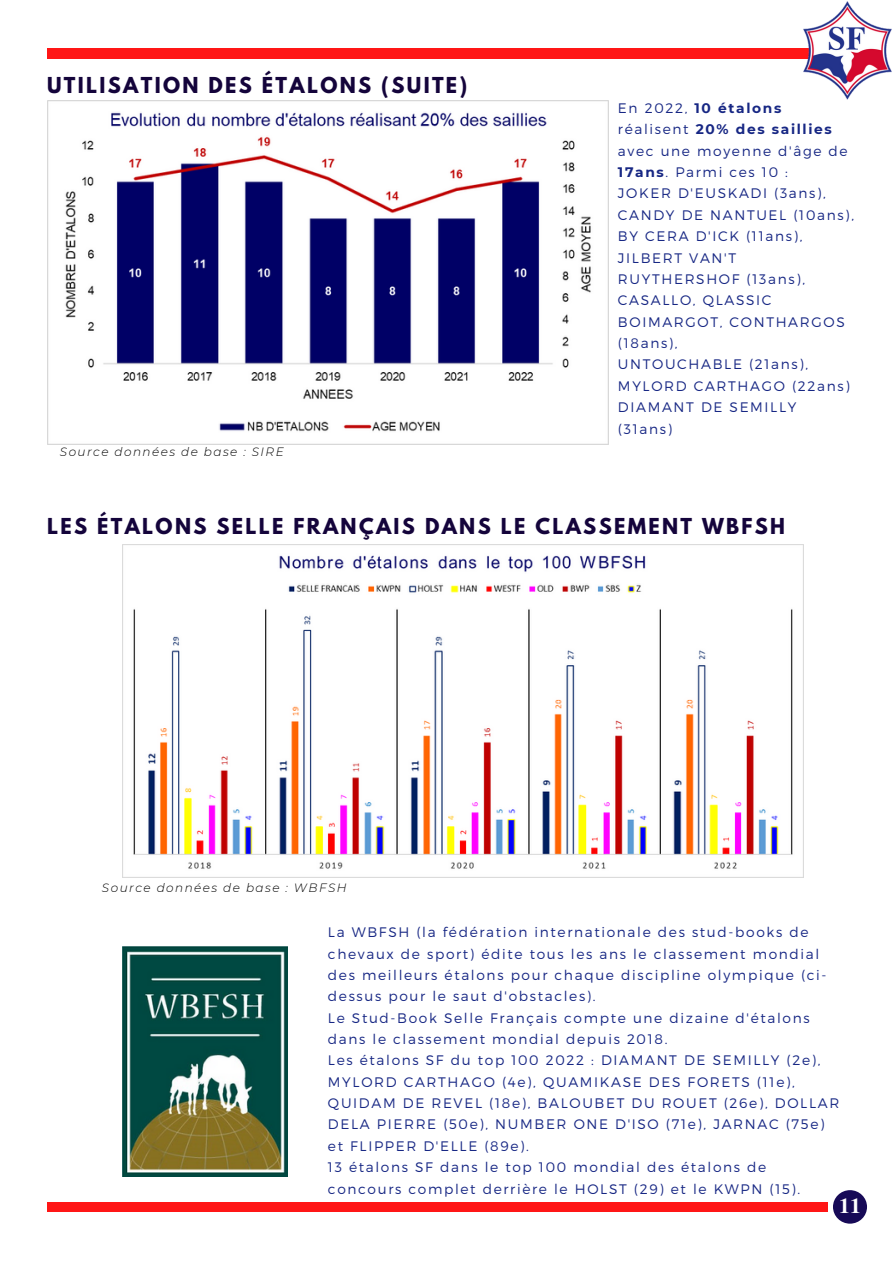
<style>
.page{position:relative;width:893px;height:1264px;background:#fff}
.page>*{position:absolute;margin:0;border:0;box-sizing:border-box;transform-origin:0 0}
.t1{font:700 21.3px "Te X Gyre Termes";color:#fff}
.t2{font:700 19.5px "League Spartan";letter-spacing:.12em;color:#14043b}
.t3{font:300 13.8px/21.3px "Montserrat";letter-spacing:.12em;color:#172784}
.t4{font:italic 300 12px "Montserrat";letter-spacing:.12em;color:#000}
.s1{font-weight:700}
</style>
<div class="page">
<div style="left:47px;top:1202px;width:780px;height:9px;background:#ff1616"></div>
<div style="left:47px;top:49px;width:812px;height:10px;background:#ff1616"></div>
<img style="left:122px;top:946px;width:165px;height:230px">
<img style="left:801px;top:1px;width:91px;height:99px">
<div style="left:832px;top:1190px;width:34px;height:33px;background:#170a57;border-radius:50%"></div>
<img style="left:47px;top:101px;width:561px;height:343px">
<img style="left:122px;top:544px;width:681px;height:333px">
<h2 class="t2" style="left:47px;top:75px;width:422px">UTILISATION DES ÉTALONS (SUITE)</h2>
<p class="t4" style="left:60px;top:444px;width:225px">Source données de base : SIRE</p>
<p class="t3" style="left:618px;top:97px;width:237px">En 2022, <span class="s1">10 étalons </span>réalisent <span class="s1">20% des saillies </span>avec une moyenne d'âge de<br><span class="s1">17ans</span>. Parmi ces 10 :<br>JOKER D'EUSKADI (3ans),<br>CANDY DE NANTUEL (10ans),<br>BY CERA D'ICK (11ans),<br>JILBERT VAN'T<br>RUYTHERSHOF (13ans),<br>CASALLO, QLASSIC<br>BOIMARGOT, CONTHARGOS (18ans),<br>UNTOUCHABLE (21ans),<br>MYLORD CARTHAGO (22ans)<br>DIAMANT DE SEMILLY<br>(31ans)</p>
<h2 class="t2" style="left:47px;top:516px;width:739px">LES ÉTALONS SELLE FRANÇAIS DANS LE CLASSEMENT WBFSH</h2>
<p class="t4" style="left:102px;top:880px;width:246px">Source données de base : WBFSH</p>
<p class="t3" style="left:328px;top:920px;width:513px">La WBFSH (la fédération internationale des stud-books de chevaux de sport) édite tous les ans le classement mondial des meilleurs étalons pour chaque discipline olympique (ci&shy;dessus pour le saut d'obstacles).<br>Le Stud-Book Selle Français compte une dizaine d'étalons dans le classement mondial depuis 2018.<br>Les étalons SF du top 100 2022 : DIAMANT DE SEMILLY (2e), MYLORD CARTHAGO (4e), QUAMIKASE DES FORETS (11e), QUIDAM DE REVEL (18e), BALOUBET DU ROUET (26e), DOLLAR DELA PIERRE (50e), NUMBER ONE D'ISO (71e), JARNAC (75e) et FLIPPER D'ELLE (89e).<br>13 étalons SF dans le top 100 mondial des étalons de concours complet derrière le HOLST (29) et le KWPN (15).</p>
<h1 class="t1" style="left:839px;top:1189px;width:23px">11</h1>
</div>
